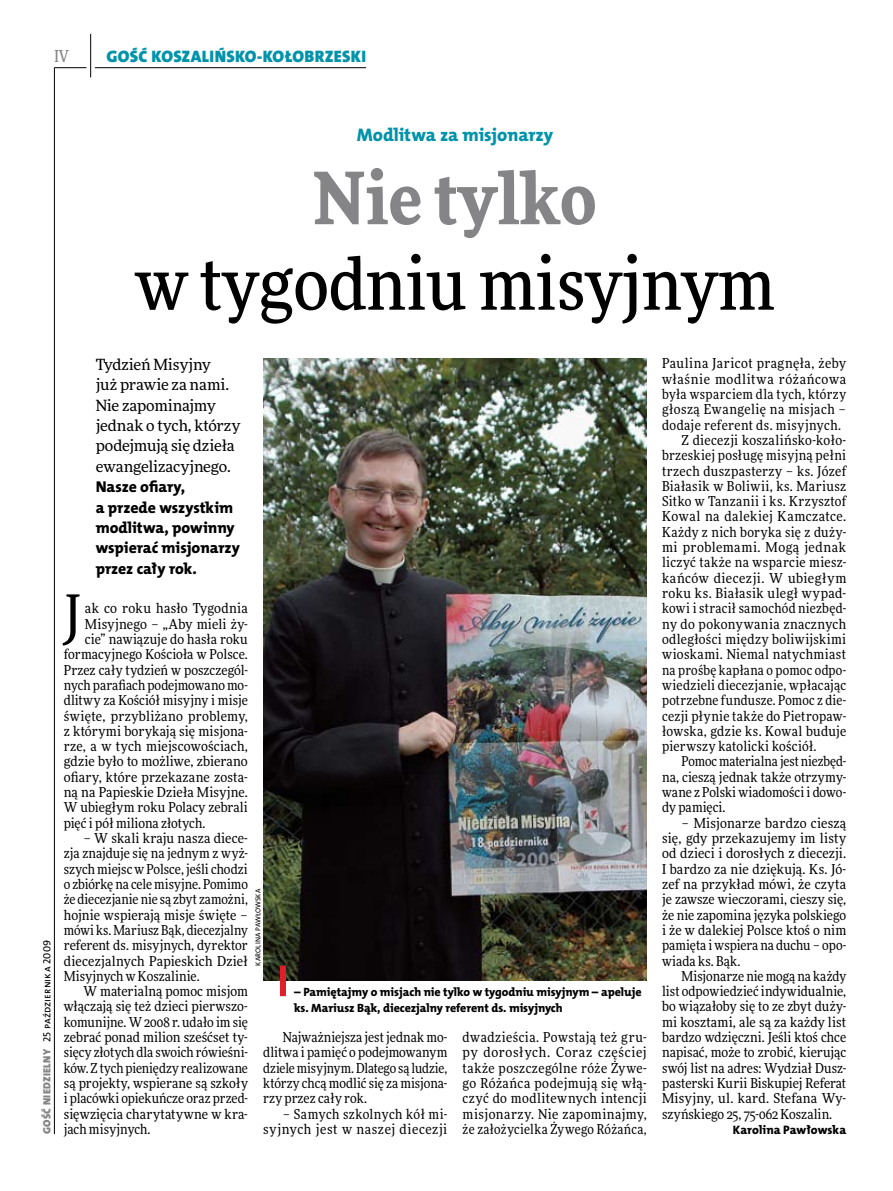
<style>
.page{position:relative;width:893px;height:1191px;background:#fff}
.page>*{position:absolute;margin:0;border:0;box-sizing:border-box;transform-origin:0 0}
.t1{font:500 72px "Freeday Narrow";color:#000}
.t2{font:900 72px "Freeday Narrow";color:#858486}
.t3{font:55.95px "Freeday Narrow News";color:#000}
.t4{font:18.3px "The Mix HP8 Ex Bld";letter-spacing:.01em;color:#0093aa}
.t5{font:16.65px "The Mix HP9 Blk";letter-spacing:.02em;color:#0093aa}
.t6{font:500 16.5px "Freeday Narrow";color:#858486;scale:.9 1}
.t7{font:15.75px/20.4px "The Mix HP8 Ex Bld";letter-spacing:.005em;color:#000}
.t8{font:15.45px/20.4px "Freeday News";letter-spacing:-.01em;color:#000}
.t9{font:13.65px/15.3px "Freeday Narrow News";letter-spacing:.02em;color:#000;text-align:justify}
.t10{font:13.65px "Freeday Narrow News";color:#000}
.t11{font:13.65px/15.3px "Freeday Narrow News";letter-spacing:.04em;color:#000;text-align:right}
.t12{font:13.65px "Freeday Narrow News";letter-spacing:.045em;color:#000}
.t13{font:12.3px "The Mix HP8 Ex Bld";color:#000}
.t14{font:12px/15.3px "The Mix HP8 Ex Bld";letter-spacing:-.005em;color:#000}
.t15{font:10.5px "The Mix HP5 Plain";letter-spacing:.01em;color:#000}
.t16{font:7.2px "The Mix HP5 Plain";letter-spacing:.01em;color:#000}
.s1{font-family:"The Mix HP9 Blk";color:#858486}
</style>
<div class="page">
<hr style="left:54px;top:67px;width:1px;height:1067px;background:#000">
<hr style="left:90px;top:34px;width:1px;height:43px;background:#000">
<hr style="left:54px;top:67px;width:32px;height:1px;background:#000">
<hr style="left:95px;top:67px;width:271px;height:1px;background:#000">
<img style="left:263px;top:358px;width:384px;height:622px">
<div style="left:280px;top:965px;width:6px;height:31px;background:#df1f2a"></div>
<p class="t6" style="left:54px;top:46px;width:17px">IV</p>
<p class="t5" style="left:106px;top:46px;width:261px">GOŚĆ KOSZALIŃSKO-KOŁOBRZESKI</p>
<p class="t15" style="left:40px;top:1134px;width:195px;rotate:-90deg"><span class="s1">GOŚĆ NIEDZIELNY</span> 25 października 2009</p>
<h3 class="t4" style="left:357px;top:123px;width:198px">Modlitwa za misjonarzy</h3>
<h1 class="t2" style="left:314px;top:151px;width:284px">Nie tylko</h1>
<h1 class="t1" style="left:135px;top:239px;width:641px">w tygodniu misyjnym</h1>
<p class="t8" style="left:96px;top:354px;width:146px">Tydzień Misyjny<br>już prawie za nami.<br>Nie zapominajmy jednak o tych, którzy podejmują się dzieła ewangelizacyjnego.</p>
<p class="t7" style="left:96px;top:477px;width:146px">Nasze ofiary,<br>a przede wszystkim modlitwa, powinny wspierać misjonarzy przez cały rok.</p>
<p class="t9" style="left:662px;top:356px;width:186px">Paulina Jaricot pragnęła, żeby</p>
<p class="t12" style="left:662px;top:370px;width:186px">właśnie modlitwa różańcowa</p>
<p class="t9" style="left:662px;top:386px;width:186px">była wsparciem dla tych, którzy</p>
<p class="t9" style="left:662px;top:401px;width:186px">głoszą Ewangelię na misjach –</p>
<p class="t9" style="left:662px;top:417px;width:181px">dodaje referent ds. misyjnych.</p>
<p class="t9" style="left:682px;top:432px;width:166px">Z diecezji koszalińsko-koło-</p>
<p class="t9" style="left:662px;top:447px;width:186px">brzeskiej posługę misyjną pełni</p>
<p class="t9" style="left:662px;top:463px;width:186px">trzech duszpasterzy – ks. Józef</p>
<p class="t9" style="left:662px;top:478px;width:186px">Białasik w Boliwii, ks. Mariusz</p>
<p class="t9" style="left:662px;top:493px;width:186px">Sitko w Tanzanii i ks. Krzysztof</p>
<p class="t9" style="left:662px;top:509px;width:186px">Kowal na dalekiej Kamczatce.</p>
<p class="t9" style="left:662px;top:524px;width:186px">Każdy z nich boryka się z duży-</p>
<p class="t9" style="left:662px;top:539px;width:186px">mi problemami. Mogą jednak</p>
<p class="t9" style="left:662px;top:555px;width:186px">liczyć także na wsparcie miesz-</p>
<p class="t9" style="left:662px;top:570px;width:186px">kańców diecezji. W ubiegłym</p>
<p class="t9" style="left:662px;top:585px;width:186px">roku ks. Białasik uległ wypad-</p>
<p class="t9" style="left:662px;top:600px;width:186px">kowi i stracił samochód niezbęd-</p>
<p class="t9" style="left:662px;top:616px;width:186px">ny do pokonywania znacznych</p>
<p class="t9" style="left:662px;top:631px;width:186px">odległości między boliwijskimi</p>
<p class="t9" style="left:662px;top:646px;width:186px">wioskami. Niemal natychmiast</p>
<p class="t9" style="left:662px;top:662px;width:186px">na prośbę kapłana o pomoc odpo-</p>
<p class="t9" style="left:662px;top:677px;width:186px">wiedzieli diecezjanie, wpłacając</p>
<p class="t9" style="left:662px;top:692px;width:186px">potrzebne fundusze. Pomoc z die-</p>
<p class="t9" style="left:662px;top:708px;width:186px">cezji płynie także do Pietropaw-</p>
<p class="t9" style="left:662px;top:723px;width:186px">łowska, gdzie ks. Kowal buduje</p>
<p class="t9" style="left:662px;top:738px;width:156px">pierwszy katolicki kościół.</p>
<p class="t10" style="left:682px;top:753px;width:166px">Pomoc materialna jest niezbęd-</p>
<p class="t9" style="left:662px;top:769px;width:186px">na, cieszą jednak także otrzymy-</p>
<p class="t10" style="left:662px;top:784px;width:186px">wane z Polski wiadomości i dowo-</p>
<p class="t9" style="left:662px;top:799px;width:65px">dy pamięci.</p>
<p class="t9" style="left:662px;top:815px;width:186px;text-indent:20px">– Misjonarze bardzo cieszą się, gdy przekazujemy im listy od dzieci i dorosłych z diecezji.<br>I bardzo za nie dziękują. Ks. Jó&shy;zef na przykład mówi, że czyta je zawsze wieczorami, cieszy się, że nie zapomina języka polskiego i że w dalekiej Polsce ktoś o nim pamięta i wspiera na duchu – opo&shy;wiada ks. Bąk.</p>
<p class="t9" style="left:662px;top:968px;width:186px;text-indent:20px">Misjonarze nie mogą na każdy list odpowiedzieć indywidualnie, bo wiązałoby się to ze zbyt duży&shy;mi kosztami, ale są za każdy list bardzo wdzięczni. Jeśli ktoś chce napisać, może to zrobić, kierując swój list na adres: Wydział Dusz&shy;pasterski Kurii Biskupiej Referat Misyjny, ul. kard. Stefana Wy&shy;szyńskiego 25, 75-062 Koszalin.</p>
<p class="t13" style="left:733px;top:1122px;width:115px">Karolina Pawłowska</p>
<h2 class="t3" style="left:64px;top:580px;width:19px">J</h2>
<p class="t9" style="left:85px;top:600px;width:165px">ak co roku hasło Tygodnia</p>
<p class="t9" style="left:85px;top:616px;width:164px">Misyjnego – „Aby mieli ży-</p>
<p class="t9" style="left:85px;top:631px;width:164px">cie” nawiązuje do hasła roku</p>
<p class="t10" style="left:64px;top:646px;width:186px">formacyjnego Kościoła w Polsce.</p>
<p class="t9" style="left:64px;top:662px;width:186px">Przez cały tydzień w poszczegól-</p>
<p class="t10" style="left:64px;top:676px;width:186px">nych parafiach podejmowano mo-</p>
<p class="t9" style="left:64px;top:692px;width:186px">dlitwy za Kościół misyjny i misje</p>
<p class="t9" style="left:64px;top:708px;width:186px">święte, przybliżano problemy,</p>
<p class="t9" style="left:64px;top:723px;width:186px">z którymi borykają się misjona-</p>
<p class="t9" style="left:64px;top:738px;width:186px">rze, a w tych miejscowościach,</p>
<p class="t10" style="left:64px;top:753px;width:186px">gdzie było to możliwe, zbierano</p>
<p class="t9" style="left:64px;top:769px;width:186px">ofiary, które przekazane zosta-</p>
<p class="t9" style="left:64px;top:784px;width:186px">ną na Papieskie Dzieła Misyjne.</p>
<p class="t10" style="left:64px;top:799px;width:186px">W ubiegłym roku Polacy zebrali</p>
<p class="t10" style="left:64px;top:814px;width:143px">pięć i pół miliona złotych.</p>
<p class="t9" style="left:64px;top:830px;width:186px;text-indent:20px">– W skali kraju nasza diece&shy;zja znajduje się na jednym z wyż&shy;szych miejsc w Polsce, jeśli chodzi o zbiórkę na cele misyjne. Pomimo że diecezjanie nie są zbyt zamożni, hojnie wspierają misje święte – mówi ks. Mariusz Bąk, diecezjalny referent ds. misyjnych, dyrektor diecezjalnych Papieskich Dzieł Misyjnych w Koszalinie.</p>
<p class="t9" style="left:64px;top:983px;width:186px;text-indent:20px">W materialną pomoc misjom włączają się też dzieci pierwszo&shy;komunijne. W 2008 r. udało im się zebrać ponad milion sześćset ty&shy;sięcy złotych dla swoich rówieśni&shy;ków. Z tych pieniędzy realizowane są projekty, wspierane są szkoły i placówki opiekuńcze oraz przed&shy;sięwzięcia charytatywne w kra&shy;jach misyjnych.</p>
<p class="t16" style="left:253px;top:965px;width:78px;rotate:-90deg">Karolina Pawłowska</p>
<p class="t14" style="left:294px;top:984px;width:349px">– Pamiętajmy o misjach nie tylko w tygodniu misyjnym – apeluje ks. Mariusz Bąk, diecezjalny referent ds. misyjnych</p>
<p class="t9" style="left:263px;top:1029px;width:186px;text-indent:20px">Najważniejsza jest jednak mo&shy;dlitwa i pamięć o podejmowanym dziele misyjnym. Dlatego są ludzie, którzy chcą modlić się za misjona&shy;rzy przez cały rok.</p>
<p class="t11" style="left:263px;top:1106px;width:186px">– Samych szkolnych kół mi&shy;syjnych jest w naszej diecezji</p>
<p class="t9" style="left:463px;top:1029px;width:186px">dwadzieścia. Powstają też gru&shy;py dorosłych. Coraz częściej także poszczególne róże Żywe&shy;go Różańca podejmują się włą&shy;czyć do modlitewnych intencji misjonarzy. Nie zapominajmy, że założycielka Żywego Różańca,</p>
</div>
